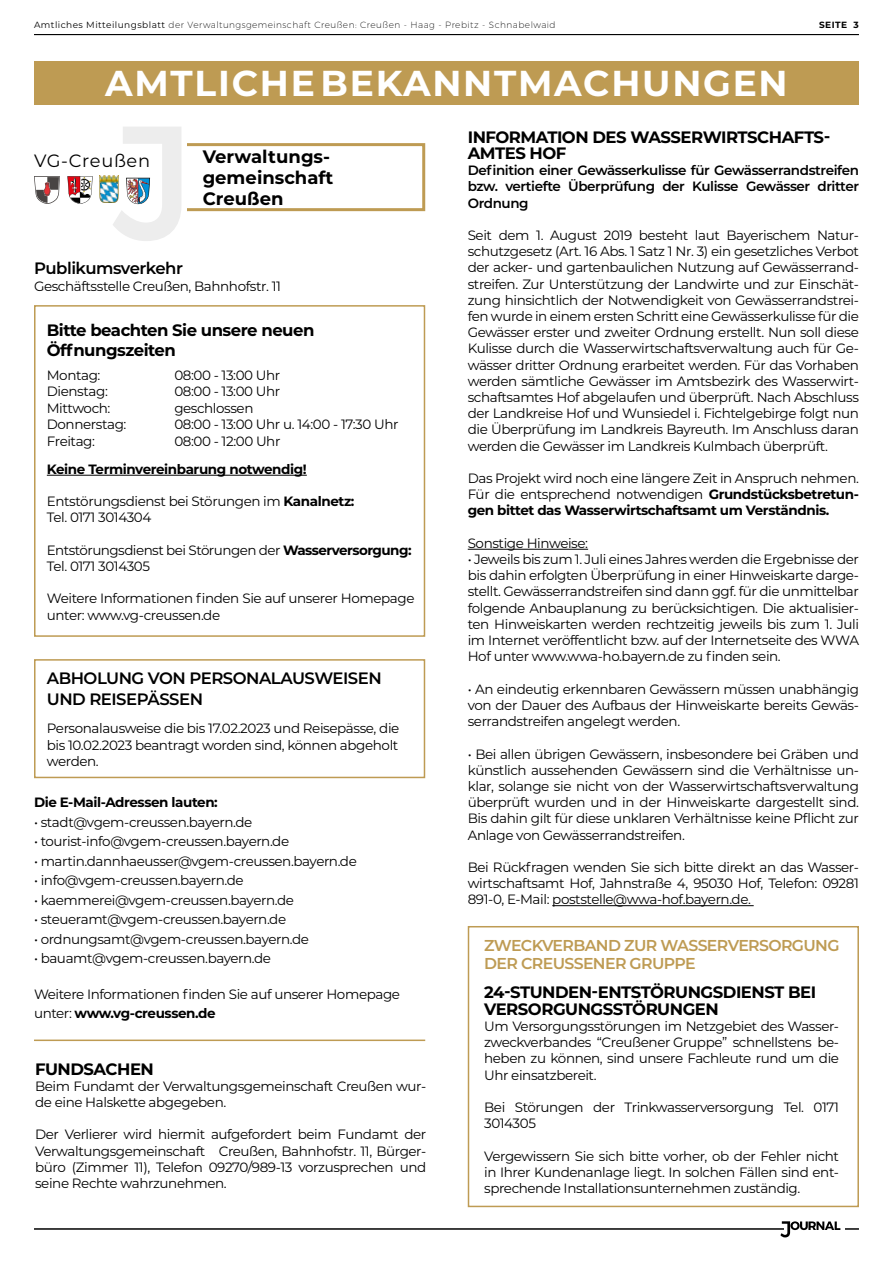
<style>
.page{position:relative;width:893px;height:1263px;background:#fff}
.page>*{position:absolute;margin:0;border:0;box-sizing:border-box;transform-origin:0 0}
.t1{font:700 36px "Montserrat";letter-spacing:.05em;color:#fff}
.t2{font:700 18px/21px "Montserrat";color:#000}
.t3{font:17.85px "Montserrat";letter-spacing:.04em;color:#000}
.t4{font:700 16.5px/16.5px "Montserrat";letter-spacing:-.03em;color:#000}
.t5{font:600 16.5px/21px "Montserrat";letter-spacing:-.03em;color:#000}
.t6{font:600 15.75px/18px "Montserrat";letter-spacing:-.04em;color:#be9b53}
.t7{font:13.5px/16.2px "Montserrat";letter-spacing:-.03em;color:#000;text-align:justify}
.t8{font:600 13.5px/16.2px "Montserrat";letter-spacing:-.03em;color:#000;text-align:justify}
.t9{font:700 13.5px "Montserrat";letter-spacing:-.03em;color:#000}
.t10{font:200 9px "Montserrat";letter-spacing:.05em;color:#000}
.t11{font:700 9px "Montserrat";letter-spacing:.05em;color:#000}
.s1{font-weight:400}
.s2{font-weight:700}
</style>
<div class="page">
<hr style="left:34px;top:1228px;width:825px;height:2px;background:#000">
<hr style="left:784px;top:1227px;width:60px;height:4px;background:#fff">
<svg style="left:780px;top:1221px;width:60px;height:16px"></svg>
<hr style="left:34px;top:34px;width:825px;height:1px;background:#000">
<div style="left:34px;top:61px;width:825px;height:44px;background:#be9b53"></div>
<div style="left:169px;top:143px;width:256px;height:68px;border:3px solid #be9b53"></div>
<div style="left:161px;top:136px;width:26px;height:84px;background:#fff"></div>
<svg style="left:113px;top:127px;width:68px;height:114px"></svg>
<svg style="left:67px;top:176px;width:26px;height:28px"></svg>
<img style="left:99px;top:176px;width:20px;height:27px">
<svg style="left:34px;top:176px;width:26px;height:28px"></svg>
<div style="left:34px;top:659px;width:391px;height:119px;border:2px solid #be9b53"></div>
<div style="left:34px;top:305px;width:391px;height:332px;border:2px solid #be9b53"></div>
<hr style="left:47px;top:475px;width:260px;height:1px;background:#000">
<hr style="left:34px;top:1039px;width:391px;height:2px;background:#be9b53">
<hr style="left:468px;top:549px;width:120px;height:1px;background:#000">
<hr style="left:552px;top:905px;width:202px;height:1px;background:#000">
<div style="left:468px;top:926px;width:391px;height:281px;border:2px solid #be9b53"></div>
<p class="t10" style="left:34px;top:19px;width:523px"><span class="s1">Amtliches Mitteilungsblatt</span> der Verwaltungsgemeinschaft Creußen: Creußen - Haag - Prebitz - Schnabelwaid</p>
<p class="t11" style="left:819px;top:18px;width:41px">SEITE 3</p>
<h1 class="t1" style="left:105px;top:57px;width:684px">AMTLICHE BEKANNTMACHUNGEN</h1>
<h3 class="t3" style="left:34px;top:148px;width:118px">VG-Creußen</h3>
<h2 class="t2" style="left:203px;top:145px;width:132px">Verwaltungs&shy;gemeinschaft<br>Creußen</h2>
<p class="t5" style="left:34px;top:257px;width:150px">Publikumsverkehr</p>
<p class="t7" style="left:34px;top:277px;width:249px">Geschäftsstelle Creußen, Bahnhofstr. 11</p>
<p class="t4" style="left:47px;top:319px;width:269px;line-height:19.8px">Bitte beachten Sie unsere neuen<br>Öffnungszeiten</p>
<p class="t7" style="left:47px;top:366px;width:55px">Montag:</p>
<p class="t7" style="left:174px;top:366px;width:108px">08:00 - 13:00 Uhr</p>
<p class="t7" style="left:47px;top:383px;width:63px">Dienstag:</p>
<p class="t7" style="left:174px;top:383px;width:108px">08:00 - 13:00 Uhr</p>
<p class="t7" style="left:47px;top:399px;width:65px">Mittwoch:</p>
<p class="t7" style="left:174px;top:399px;width:81px">geschlossen</p>
<p class="t7" style="left:47px;top:416px;width:81px">Donnerstag:</p>
<p class="t7" style="left:174px;top:416px;width:226px">08:00 - 13:00 Uhr u. 14:00 - 17:30 Uhr</p>
<p class="t7" style="left:47px;top:432px;width:50px">Freitag:</p>
<p class="t7" style="left:174px;top:432px;width:108px">08:00 - 12:00 Uhr</p>
<p class="t9" style="left:47px;top:459px;width:261px">Keine Terminvereinbarung notwendig!</p>
<p class="t7" style="left:47px;top:493px;width:309px">Entstörungsdienst bei Störungen im <span class="s2">Kanalnetz:<br></span>Tel. 0171 3014304</p>
<p class="t7" style="left:47px;top:541px;width:366px">Entstörungsdienst bei Störungen der <span class="s2">Wasserversorgung:<br></span>Tel. 0171 3014305</p>
<p class="t7" style="left:47px;top:590px;width:369px">Weitere Informationen finden Sie auf unserer Homepage unter: www.vg-creussen.de</p>
<p class="t5" style="left:47px;top:667px;width:336px">ABHOLUNG VON PERSONALAUSWEISEN<br>UND REISEPÄSSEN</p>
<p class="t7" style="left:47px;top:720px;width:354px">Personalausweise die bis 17.02.2023 und Reisepässe, die bis 10.02.2023 beantragt worden sind, können abgeholt werden.</p>
<p class="t9" style="left:34px;top:793px;width:185px">Die E-Mail-Adressen lauten:</p>
<p class="t7" style="left:34px;top:813px;width:220px">• stadt@vgem-creussen.bayern.de</p>
<p class="t7" style="left:34px;top:833px;width:257px">• tourist-info@vgem-creussen.bayern.de</p>
<p class="t7" style="left:34px;top:852px;width:324px">• martin.dannhaeusser@vgem-creussen.bayern.de</p>
<p class="t7" style="left:34px;top:872px;width:211px">• info@vgem-creussen.bayern.de</p>
<p class="t7" style="left:34px;top:891px;width:261px">• kaemmerei@vgem-creussen.bayern.de</p>
<p class="t7" style="left:34px;top:911px;width:254px">• steueramt@vgem-creussen.bayern.de</p>
<p class="t7" style="left:34px;top:930px;width:276px">• ordnungsamt@vgem-creussen.bayern.de</p>
<p class="t7" style="left:34px;top:950px;width:239px">• bauamt@vgem-creussen.bayern.de</p>
<p class="t7" style="left:34px;top:984px;width:368px;line-height:19.5px">Weitere Informationen finden Sie auf unserer Homepage unter: <span class="s2">www.vg-creussen.de</span></p>
<p class="t4" style="left:35px;top:1060px;width:120px">FUNDSACHEN</p>
<p class="t7" style="left:35px;top:1077px;width:393px">Beim Fundamt der Verwaltungsgemeinschaft Creußen wur&shy;de eine Halskette abgegeben.</p>
<p class="t7" style="left:35px;top:1126px;width:393px">Der Verlierer wird hiermit aufgefordert beim Fundamt der Verwaltungsgemeinschaft Creußen, Bahnhofstr. 11, Bürger&shy;büro (Zimmer 11), Telefon 09270/989-13 vorzusprechen und seine Rechte wahrzunehmen.</p>
<p class="t4" style="left:468px;top:128px;width:364px">INFORMATION DES WASSERWIRTSCHAFTS-<br>AMTES HOF</p>
<p class="t8" style="left:468px;top:162px;width:393px">Definition einer Gewässerkulisse für Gewässerrandstreifen bzw. vertiefte Überprüfung der Kulisse Gewässer dritter Ordnung</p>
<p class="t7" style="left:468px;top:227px;width:393px">Seit dem 1. August 2019 besteht laut Bayerischem Natur&shy;schutzgesetz (Art. 16 Abs. 1 Satz 1 Nr. 3) ein gesetzliches Verbot der acker- und gartenbaulichen Nutzung auf Gewässerrand&shy;streifen. Zur Unterstützung der Landwirte und zur Einschät&shy;zung hinsichtlich der Notwendigkeit von Gewässerrandstrei&shy;fen wurde in einem ersten Schritt eine Gewässerkulisse für die Gewässer erster und zweiter Ordnung erstellt. Nun soll diese Kulisse durch die Wasserwirtschaftsverwaltung auch für Ge&shy;wässer dritter Ordnung erarbeitet werden. Für das Vorhaben werden sämtliche Gewässer im Amtsbezirk des Wasserwirt&shy;schaftsamtes Hof abgelaufen und überprüft. Nach Abschluss der Landkreise Hof und Wunsiedel i. Fichtelgebirge folgt nun die Überprüfung im Landkreis Bayreuth. Im Anschluss daran werden die Gewässer im Landkreis Kulmbach überprüft.</p>
<p class="t7" style="left:468px;top:470px;width:393px">Das Projekt wird noch eine längere Zeit in Anspruch nehmen.<br>Für die entsprechend notwendigen <span class="s2">Grundstücksbetretun&shy;gen bittet das Wasserwirtschaftsamt um Verständnis.</span></p>
<p class="t7" style="left:468px;top:534px;width:122px">Sonstige Hinweise:</p>
<p class="t7" style="left:468px;top:551px;width:393px">• Jeweils bis zum 1. Juli eines Jahres werden die Ergebnisse der bis dahin erfolgten Überprüfung in einer Hinweiskarte darge&shy;stellt. Gewässerrandstreifen sind dann ggf. für die unmittelbar folgende Anbauplanung zu berücksichtigen. Die aktualisier&shy;ten Hinweiskarten werden rechtzeitig jeweils bis zum 1. Juli im Internet veröffentlicht bzw. auf der Internetseite des WWA Hof unter www.wwa-ho.bayern.de zu finden sein.</p>
<p class="t7" style="left:468px;top:680px;width:393px">• An eindeutig erkennbaren Gewässern müssen unabhängig von der Dauer des Aufbaus der Hinweiskarte bereits Gewäs&shy;serrandstreifen angelegt werden.</p>
<p class="t7" style="left:468px;top:745px;width:393px">• Bei allen übrigen Gewässern, insbesondere bei Gräben und künstlich aussehenden Gewässern sind die Verhältnisse un&shy;klar, solange sie nicht von der Wasserwirtschaftsverwaltung überprüft wurden und in der Hinweiskarte dargestellt sind.<br>Bis dahin gilt für diese unklaren Verhältnisse keine Pflicht zur Anlage von Gewässerrandstreifen.</p>
<p class="t7" style="left:468px;top:858px;width:393px">Bei Rückfragen wenden Sie sich bitte direkt an das Wasser&shy;wirtschaftsamt Hof, Jahnstraße 4, 95030 Hof, Telefon: 09281<br>891-0, E-Mail: poststelle@wwa-hof.bayern.de.</p>
<p class="t6" style="left:484px;top:936px;width:357px">ZWECKVERBAND ZUR WASSERVERSORGUNG<br>DER CREUSSENER GRUPPE</p>
<p class="t4" style="left:484px;top:983px;width:334px">24-STUNDEN-ENTSTÖRUNGSDIENST BEI<br>VERSORGUNGSSTÖRUNGEN</p>
<p class="t7" style="left:484px;top:1017px;width:356px">Um Versorgungsstörungen im Netzgebiet des Wasser&shy;zweckverbandes “Creußener Gruppe” schnellstens be&shy;heben zu können, sind unsere Fachleute rund um die Uhr einsatzbereit.</p>
<p class="t7" style="left:484px;top:1098px;width:356px">Bei Störungen der Trinkwasserversorgung Tel. 0171<br>3014305</p>
<p class="t7" style="left:484px;top:1147px;width:356px">Vergewissern Sie sich bitte vorher, ob der Fehler nicht in Ihrer Kundenanlage liegt. In solchen Fällen sind ent&shy;sprechende Installationsunternehmen zuständig.</p>
</div>
